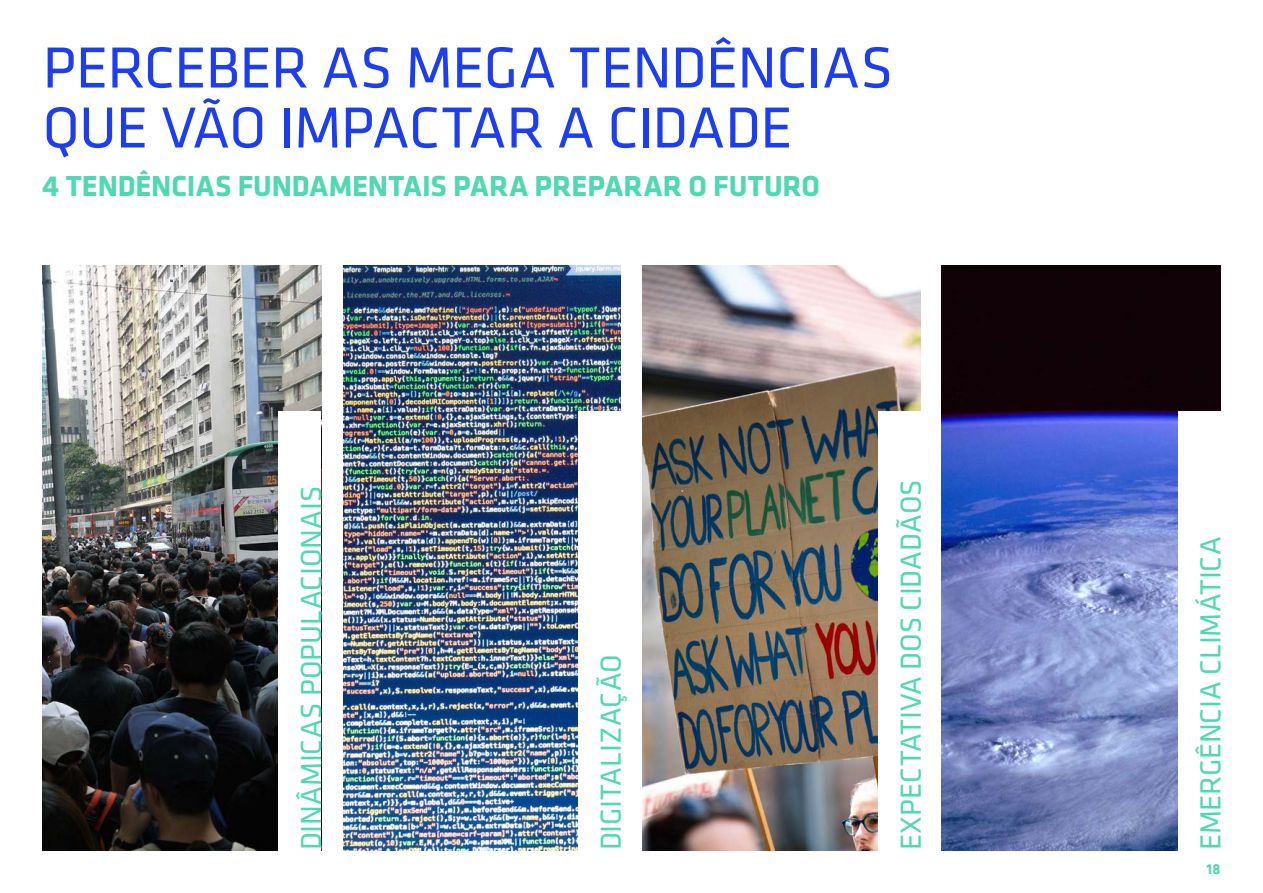
<style>
.page{position:relative;width:1263px;height:893px;background:#fff}
.page>*{position:absolute;margin:0;border:0;box-sizing:border-box;transform-origin:0 0}
.Tópico{font:60px/60px "Klavika";letter-spacing:-.015em;color:#1d3df2}
.Tópico-2{font:30px "Klavika";letter-spacing:-.005em;color:#4ed9b1}
.Tópico_-_sub{font:700 30px "Klavika";color:#4ed9b1}
.t1{font:700 15px "Klavika";color:#4ed9b1}
</style>
<div class="page">
<img style="left:43px;top:266px;width:278px;height:584px">
<img style="left:942px;top:266px;width:278px;height:584px">
<img style="left:642px;top:266px;width:279px;height:584px">
<div style="left:279px;top:411px;width:42px;height:439px;background:#fff"></div>
<div style="left:1178px;top:411px;width:42px;height:439px;background:#fff"></div>
<div style="left:878px;top:411px;width:43px;height:439px;background:#fff"></div>
<img style="left:344px;top:266px;width:276px;height:584px">
<div style="left:578px;top:411px;width:43px;height:439px;background:#fff"></div>
<p class="Tópico" style="left:43px;top:39px;width:852px">PERCEBER AS MEGA TENDÊNCIAS<br>QUE VÃO IMPACTAR A CIDADE</p>
<p class="Tópico_-_sub" style="left:43px;top:170px;width:779px">4 TENDÊNCIAS FUNDAMENTAIS PARA PREPARAR O FUTURO</p>
<p class="Tópico-2" style="left:295px;top:850px;width:366px;rotate:-90deg">DINÂMICAS POPULACIONAIS</p>
<p class="Tópico-2" style="left:595px;top:850px;width:198px;rotate:-90deg">DIGITALIZAÇÃO</p>
<p class="Tópico-2" style="left:894px;top:850px;width:372px;rotate:-90deg">EXPECTATIVA DOS CIDADÃOS</p>
<p class="Tópico-2" style="left:1194px;top:850px;width:315px;rotate:-90deg">EMERGÊNCIA CLIMÁTICA</p>
<p class="t1" style="left:1207px;top:861px;width:15px">18</p>
</div>
